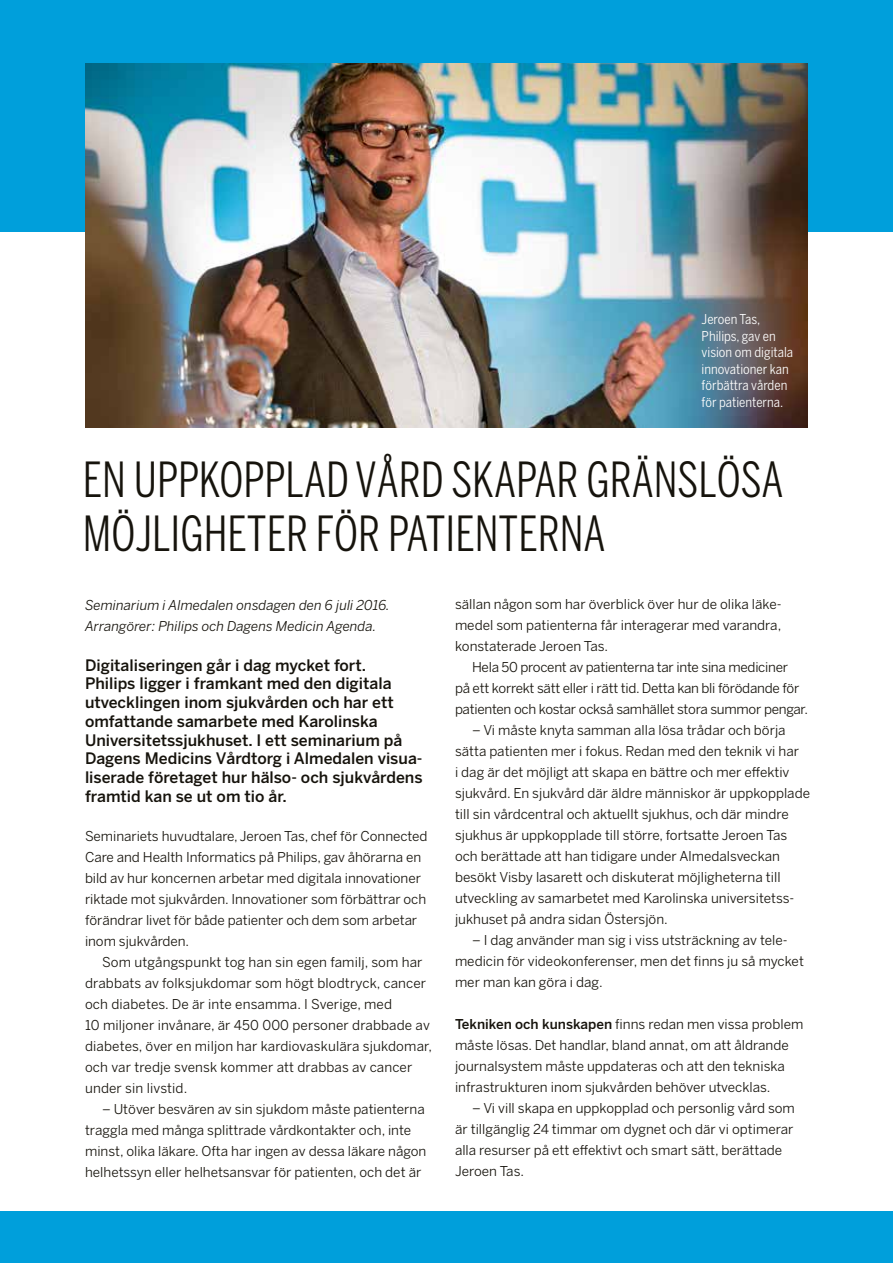
<style>
.page{position:relative;width:893px;height:1263px;background:#fff}
.page>*{position:absolute;margin:0;border:0;box-sizing:border-box;transform-origin:0 0}
.t1{font:48px/54px "Benton Sans Comp";color:#16130c}
.t2{font:500 15.75px/18.8px "Benton Sans";color:#16130c}
.t3{font:13.5px/21px "Benton Sans";color:#16130c}
.t4{font:13.5px/21px "Benton Sans";letter-spacing:-.02em;color:#16130c}
.t5{font:13.5px/16.5px "Benton Sans Cond";color:#fff}
.t6{font:italic 13.5px/21px "Benton Sans";color:#16130c}
.s1{font-weight:500}
</style>
<div class="page">
<div style="left:0;top:0;width:893px;height:232px;background:#009fdb"></div>
<img style="left:85px;top:64px;width:723px;height:363px">
<div style="left:0;top:1212px;width:893px;height:51px;background:#009fdb"></div>
<p class="t5" style="left:702px;top:311px;width:93px">Jeroen Tas,<br>Philips, gav en vision om digitala innovationer kan förbättra vården för patienterna.</p>
<h1 class="t1" style="left:83px;top:452px;width:702px">EN UPPKOPPLAD VÅRD SKAPAR GRÄNSLÖSA<br>MÖJLIGHETER FÖR PATIENTERNA</h1>
<p class="t6" style="left:85px;top:594px;width:306px">Seminarium i Almedalen onsdagen den 6 juli 2016.<br>Arrangörer: Philips och Dagens Medicin Agenda.</p>
<p class="t2" style="left:85px;top:655px;width:339px">Digitaliseringen går i dag mycket fort.<br>Philips ligger i framkant med den digitala utvecklingen inom sjukvården och har ett omfattande samarbete med Karolinska Universitetssjukhuset. I ett seminarium på Dagens Medicins Vårdtorg i Almedalen visua&shy;liserade företaget hur hälso- och sjukvårdens framtid kan se ut om tio år.</p>
<p class="t3" style="left:85px;top:825px;width:344px">Seminariets huvudtalare, Jeroen Tas, chef för Connected Care and Health Informatics på Philips, gav åhörarna en bild av hur koncernen arbetar med digitala innovationer riktade mot sjukvården. Innovationer som förbättrar och förändrar livet för både patienter och dem som arbetar inom sjukvården.</p>
<p class="t3" style="left:85px;top:951px;width:349px;text-indent:17px">Som utgångspunkt tog han sin egen familj, som har drabbats av folksjukdomar som högt blodtryck, cancer och diabetes. De är inte ensamma. I Sverige, med<br>10 miljoner invånare, är 450 000 personer drabbade av diabetes, över en miljon har kardiovaskulära sjukdomar, och var tredje svensk kommer att drabbas av cancer under sin livstid.</p>
<p class="t3" style="left:85px;top:1098px;width:343px;text-indent:17px">– Utöver besvären av sin sjukdom måste patienterna traggla med många splittrade vårdkontakter och, inte minst, olika läkare. Ofta har ingen av dessa läkare någon helhetssyn eller helhetsansvar för patienten, och det är</p>
<p class="t3" style="left:455px;top:593px;width:328px;text-align:justify">sällan någon som har överblick över hur de olika läke&shy;medel som patienterna får interagerar med varandra, konstaterade Jeroen Tas.</p>
<p class="t4" style="left:455px;top:656px;width:355px;text-indent:17px">Hela 50 procent av patienterna tar inte sina mediciner<br>på ett korrekt sätt eller i rätt tid. Detta kan bli förödande för patienten och kostar också samhället stora summor pengar.</p>
<p class="t3" style="left:455px;top:719px;width:357px;text-indent:17px">– Vi måste knyta samman alla lösa trådar och börja sätta patienten mer i fokus. Redan med den teknik vi har<br>i dag är det möjligt att skapa en bättre och mer effektiv sjukvård. En sjukvård där äldre människor är uppkopplade till sin vårdcentral och aktuellt sjukhus, och där mindre sjukhus är uppkopplade till större, fortsatte Jeroen Tas och berättade att han tidigare under Almedalsveckan besökt Visby lasarett och diskuterat möjligheterna till utveckling av samarbetet med Karolinska universitetss&shy;jukhuset på andra sidan Östersjön.</p>
<p class="t3" style="left:455px;top:929px;width:350px;text-indent:17px">– I dag använder man sig i viss utsträckning av tele&shy;medicin för videokonferenser, men det finns ju så mycket mer man kan göra i dag.</p>
<p class="t3" style="left:455px;top:1013px;width:350px"><span class="s1">Tekniken och kunskapen</span> finns redan men vissa problem måste lösas. Det handlar, bland annat, om att åldrande journalsystem måste uppdateras och att den tekniska infrastrukturen inom sjukvården behöver utvecklas.</p>
<p class="t3" style="left:455px;top:1097px;width:341px;text-indent:17px">– Vi vill skapa en uppkopplad och personlig vård som är tillgänglig 24 timmar om dygnet och där vi optimerar alla resurser på ett effektivt och smart sätt, berättade Jeroen Tas.</p>
</div>
